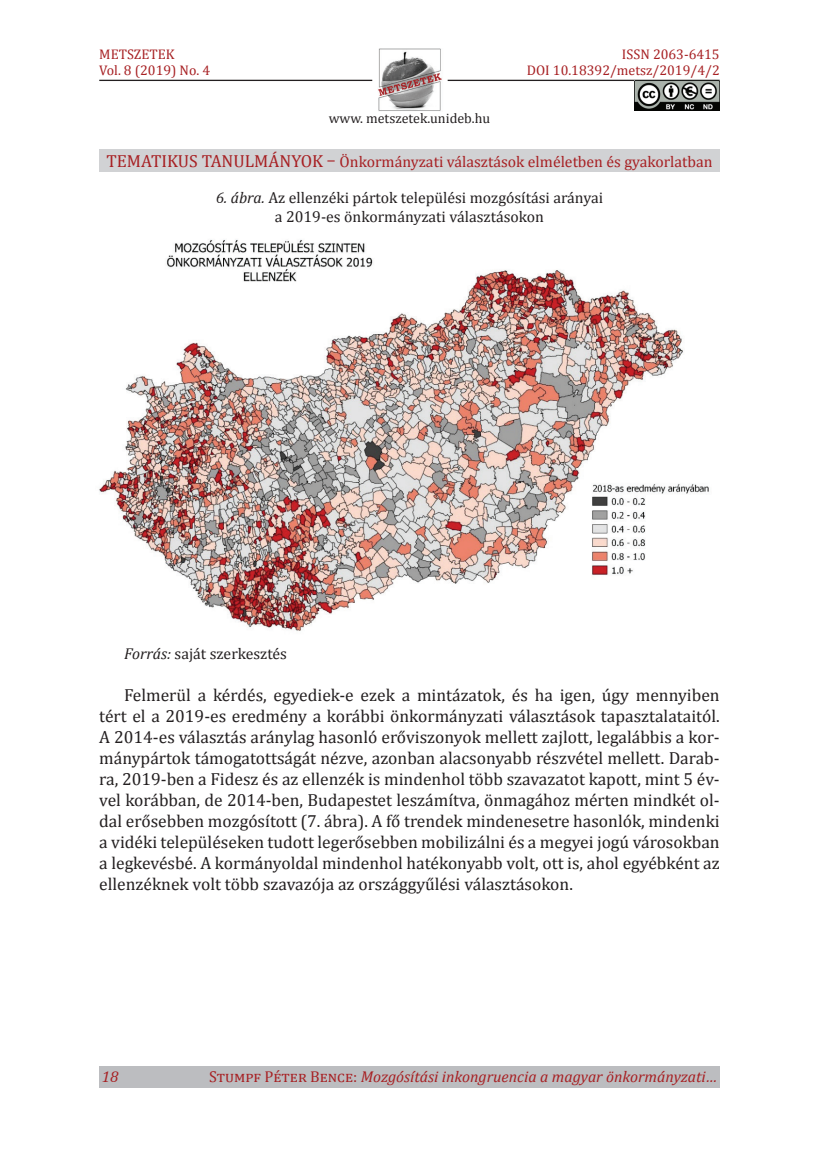
<style>
.page{position:relative;width:819px;height:1166px;background:#fff}
.page>*{position:absolute;margin:0;border:0;box-sizing:border-box;transform-origin:0 0}
.t1{font:17.5px/21px "Cambria";color:#231f20;text-align:justify}
.t2{font:15.75px/18.9px "Cambria";color:#231f20;text-align:center}
.t3{font:15.75px "Cambria";color:#a72023}
.t4{font:italic 15.75px "Cambria";color:#a72023}
.t5{font:14px/15.8px "Cambria";color:#a72023}
.t6{font:14px "Cambria";color:#231f20}
.s1{font-size:17.5px}
.s2{font-style:italic}
.s3{font-style:normal}
</style>
<div class="page">
<img style="left:378px;top:48px;width:64px;height:63px">
<hr style="left:99px;top:80px;width:273px;height:1px;background:#231f20">
<hr style="left:447px;top:80px;width:272px;height:1px;background:#231f20">
<div style="left:99px;top:1067px;width:620px;height:21px;background:#bcbdc0"></div>
<div style="left:99px;top:149px;width:620px;height:22px;background:#d1d2d4"></div>
<img style="left:635px;top:81px;width:84px;height:29px">
<img style="left:99px;top:239px;width:610px;height:392px">
<p class="t5" style="left:99px;top:46px;width:112px">METSZETEK<br>Vol. 8 (2019) No. 4</p>
<p class="t5" style="left:527px;top:46px;width:194px;text-align:right">ISSN 2063-6415<br>Doi 10.18392/metsz/2019/4/2</p>
<p class="t6" style="left:328px;top:110px;width:163px">www. metszetek.unideb.hu</p>
<p class="t3" style="left:106px;top:152px;width:607px"><span class="s1">Tematikus tanulmányok –</span> Önkormányzati választások elméletben és gyakorlatban</p>
<p class="t2" style="left:216px;top:188px;width:389px"><span class="s2">6. ábra.</span> Az ellenzéki pártok települési mozgósítási arányai a 2019-es önkormányzati választásokon</p>
<p class="t2" style="left:124px;top:644px;width:164px"><span class="s2">Forrás:</span> saját szerkesztés</p>
<p class="t1" style="left:99px;top:684px;width:622px;text-indent:25px">Felmerül a kérdés, egyediek-e ezek a mintázatok, és ha igen, úgy mennyiben tért el a 2019-es eredmény a korábbi önkormányzati választások tapasztalataitól.<br>A 2014-es választás aránylag hasonló erőviszonyok mellett zajlott, legalábbis a kor&shy;mánypártok támogatottságát nézve, azonban alacsonyabb részvétel mellett. Darab&shy;ra, 2019-ben a Fidesz és az ellenzék is mindenhol több szavazatot kapott, mint 5 év&shy;vel korábban, de 2014-ben, Budapestet leszámítva, önmagához mérten mindkét ol&shy;dal erősebben mozgósított (7. ábra). A fő trendek mindenesetre hasonlók, mindenki a vidéki településeken tudott legerősebben mobilizálni és a megyei jogú városokban a legkevésbé. A kormányoldal mindenhol hatékonyabb volt, ott is, ahol egyébként az ellenzéknek volt több szavazója az országgyűlési választásokon.</p>
<p class="t4" style="left:102px;top:1067px;width:18px">18</p>
<p class="t4" style="left:209px;top:1067px;width:509px"><span class="s3">Stumpf Péter Bence:</span> Mozgósítási inkongruencia a magyar önkormányzati…</p>
</div>
